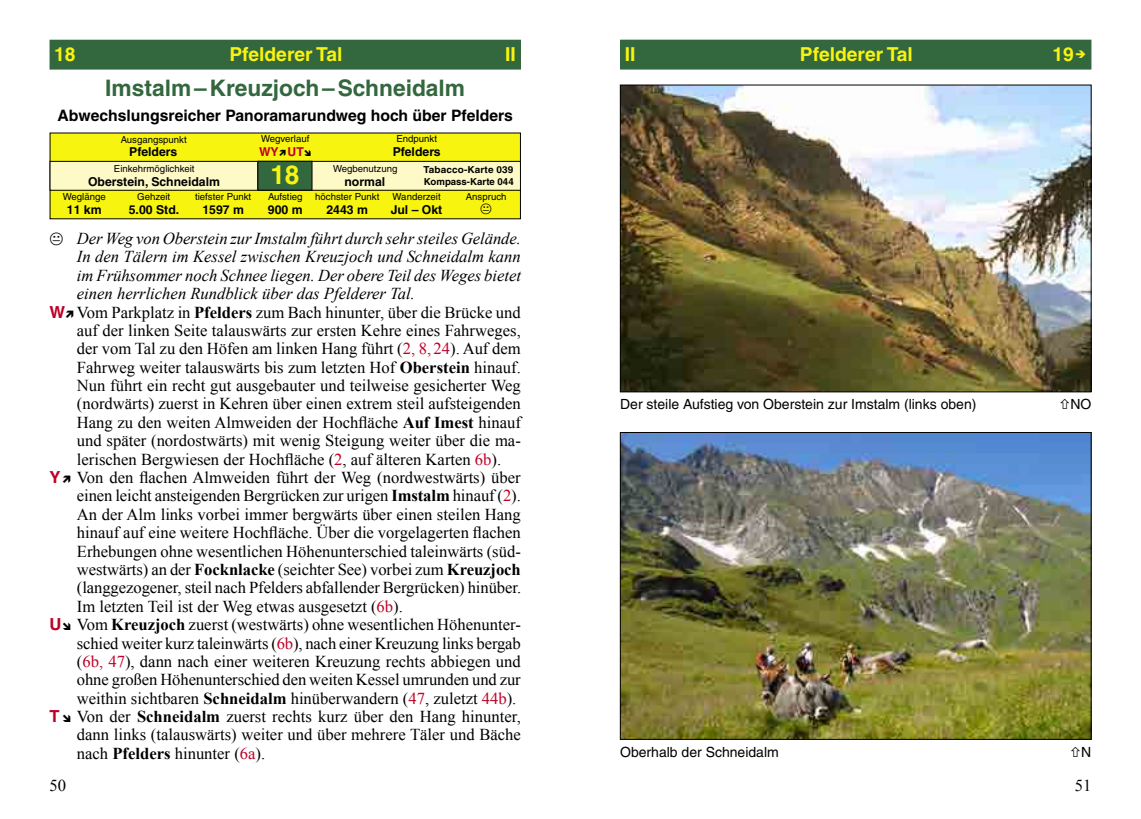
<style>
.page{position:relative;width:1141px;height:819px;background:#fff}
.page>*{position:absolute;margin:0;border:0;box-sizing:border-box;transform-origin:0 0}
.t1{font:700 26.25px "Helvetica";color:#f7f410}
.t2{font:700 22.75px "Helvetica";color:#33673e}
.t3{font:700 19.25px "Helvetica";color:#f7f410}
.t4{font:16.62px "Times New Roman";color:#000}
.t5{font:italic 16.62px "Times New Roman";color:#000}
.t6{font:700 15.75px "Helvetica";color:#000}
.t7{font:14px "Helvetica";color:#000}
.t8{font:700 12.25px "Helvetica";color:#000}
.t9{font:700 12.25px "Helvetica";color:#be0027}
.t10{font:9.62px "Helvetica";color:#000}
.t11{font:700 9.62px "Helvetica";letter-spacing:.005em;color:#000;scale:1.04 1}
.t12{font:700 9.62px "Helvetica";letter-spacing:.005em;color:#000}
.s1{font-family:"Helvetica";font-weight:700;color:#be0027}
.s2{font-weight:700}
.s3{color:#be0027}
</style>
<div class="page">
<div style="left:50px;top:133px;width:470px;height:86px;background:#f7f410"></div>
<div style="left:50px;top:161px;width:470px;height:29px;background:#fefac7"></div>
<div style="left:50px;top:161px;width:471px;height:30px;border:1px solid #000"></div>
<div style="left:258px;top:161px;width:54px;height:29px;background:#33673e"></div>
<div style="left:257px;top:161px;width:55px;height:30px;border:1px solid #000"></div>
<div style="left:50px;top:40px;width:470px;height:29px;background:#33673e"></div>
<div style="left:621px;top:40px;width:470px;height:29px;background:#33673e"></div>
<img style="left:622px;top:434px;width:467px;height:303px">
<div style="left:620px;top:432px;width:471px;height:307px;border:1px solid #000"></div>
<img style="left:622px;top:87px;width:467px;height:303px">
<div style="left:620px;top:85px;width:471px;height:307px;border:1px solid #000"></div>
<p class="t3" style="left:54px;top:42px;width:23px">18</p>
<p class="t3" style="left:229px;top:42px;width:114px">Pfelderer Tal</p>
<p class="t3" style="left:505px;top:42px;width:12px">II</p>
<p class="t2" style="left:105px;top:74px;width:361px">Imstalm – Kreuzjoch – Schneidalm</p>
<p class="t6" style="left:58px;top:106px;width:457px">Abwechslungsreicher Panoramarundweg hoch über Pfelders</p>
<p class="t10" style="left:121px;top:134px;width:68px">Ausgangspunkt</p>
<p class="t10" style="left:261px;top:133px;width:50px">Wegverlauf</p>
<p class="t10" style="left:396px;top:133px;width:42px">Endpunkt</p>
<p class="t8" style="left:129px;top:145px;width:50px">Pfelders</p>
<p class="t9" style="left:259px;top:145px;width:46px">WY UT</p>
<p class="t8" style="left:393px;top:145px;width:50px">Pfelders</p>
<p class="t8" style="left:88px;top:174px;width:133px">Oberstein, Schneidalm</p>
<p class="t1" style="left:270px;top:158px;width:31px">18</p>
<p class="t10" style="left:114px;top:163px;width:82px">Einkehrmöglichkeit</p>
<p class="t10" style="left:333px;top:163px;width:66px">Wegbenutzung</p>
<p class="t11" style="left:423px;top:163px;width:88px">Tabacco-Karte 039</p>
<p class="t8" style="left:344px;top:174px;width:42px">normal</p>
<p class="t12" style="left:424px;top:175px;width:91px">Kompass-Karte 044</p>
<p class="t10" style="left:63px;top:191px;width:45px">Weglänge</p>
<p class="t10" style="left:137px;top:191px;width:35px">Gehzeit</p>
<p class="t10" style="left:195px;top:191px;width:58px">tiefster Punkt</p>
<p class="t10" style="left:268px;top:191px;width:36px">Aufstieg</p>
<p class="t10" style="left:315px;top:191px;width:66px">höchster Punkt</p>
<p class="t10" style="left:393px;top:191px;width:50px">Wanderzeit</p>
<p class="t10" style="left:466px;top:191px;width:42px">Anspruch</p>
<p class="t8" style="left:67px;top:202px;width:36px">11 km</p>
<p class="t8" style="left:129px;top:202px;width:52px">5.00 Std.</p>
<p class="t8" style="left:202px;top:202px;width:43px">1597 m</p>
<p class="t8" style="left:268px;top:202px;width:36px">900 m</p>
<p class="t8" style="left:326px;top:202px;width:43px">2443 m</p>
<p class="t8" style="left:391px;top:202px;width:53px">Jul – Okt</p>
<p class="t5" style="left:77px;top:227px;width:445px">Der Weg von Oberstein zur Imstalm führt durch sehr steiles Gelände.</p>
<p class="t5" style="left:77px;top:245px;width:445px">In den Tälern im Kessel zwischen Kreuzjoch und Schneidalm kann</p>
<p class="t5" style="left:77px;top:264px;width:446px">im Frühsommer noch Schnee liegen. Der obere Teil des Weges bietet</p>
<p class="t5" style="left:77px;top:282px;width:340px">einen herrlichen Rundblick über das Pfelderer Tal.</p>
<p class="t4" style="left:50px;top:301px;width:473px"><span class="s1">W</span> Vom Parkplatz in <span class="s2">Pfelders</span> zum Bach hinunter, über die Brücke und</p>
<p class="t4" style="left:77px;top:319px;width:445px">auf der linken Seite talauswärts zur ersten Kehre eines Fahrweges,</p>
<p class="t4" style="left:77px;top:337px;width:445px">der vom Tal zu den Höfen am linken Hang führt (<span class="s3">2, 8, 24</span>). Auf dem</p>
<p class="t4" style="left:77px;top:356px;width:445px">Fahrweg weiter talauswärts bis zum letzten Hof <span class="s2">Oberstein</span> hinauf.</p>
<p class="t4" style="left:77px;top:374px;width:445px">Nun führt ein recht gut ausgebauter und teilweise gesicherter Weg</p>
<p class="t4" style="left:77px;top:393px;width:445px">(nordwärts) zuerst in Kehren über einen extrem steil aufsteigenden</p>
<p class="t4" style="left:77px;top:411px;width:445px">Hang zu den weiten Almweiden der Hochfläche <span class="s2">Auf Imest</span> hinauf</p>
<p class="t4" style="left:77px;top:429px;width:445px">und später (nordostwärts) mit wenig Steigung weiter über die ma-</p>
<p class="t4" style="left:77px;top:448px;width:426px">lerischen Bergwiesen der Hochfläche (<span class="s3">2</span>, auf älteren Karten <span class="s3">6b</span>).</p>
<p class="t4" style="left:50px;top:466px;width:473px"><span class="s1">Y</span> Von den flachen Almweiden führt der Weg (nordwestwärts) über</p>
<p class="t4" style="left:77px;top:484px;width:445px">einen leicht ansteigenden Bergrücken zur urigen <span class="s2">Imstalm</span> hinauf (<span class="s3">2</span>).</p>
<p class="t4" style="left:77px;top:503px;width:445px">An der Alm links vorbei immer bergwärts über einen steilen Hang</p>
<p class="t4" style="left:77px;top:521px;width:445px">hinauf auf eine weitere Hochfläche. Über die vorgelagerten flachen</p>
<p class="t4" style="left:77px;top:540px;width:445px">Erhebungen ohne wesentlichen Höhenunterschied taleinwärts (süd-</p>
<p class="t4" style="left:77px;top:558px;width:445px">westwärts) an der <span class="s2">Focknlacke</span> (seichter See) vorbei zum <span class="s2">Kreuzjoch</span></p>
<p class="t4" style="left:77px;top:576px;width:446px">(langgezogener, steil nach Pfelders abfallender Bergrücken) hinüber.</p>
<p class="t4" style="left:77px;top:595px;width:328px">Im letzten Teil ist der Weg etwas ausgesetzt (<span class="s3">6b</span>).</p>
<p class="t4" style="left:50px;top:613px;width:473px"><span class="s1">U</span> Vom <span class="s2">Kreuzjoch</span> zuerst (westwärts) ohne wesentlichen Höhenunter-</p>
<p class="t4" style="left:77px;top:631px;width:445px">schied weiter kurz taleinwärts (<span class="s3">6b</span>), nach einer Kreuzung links bergab</p>
<p class="t4" style="left:77px;top:650px;width:445px">(<span class="s3">6b, 47</span>), dann nach einer weiteren Kreuzung rechts abbiegen und</p>
<p class="t4" style="left:77px;top:668px;width:445px">ohne großen Höhenunterschied den weiten Kessel umrunden und zur</p>
<p class="t4" style="left:77px;top:687px;width:441px">weithin sichtbaren <span class="s2">Schneidalm</span> hinüberwandern (<span class="s3">47</span>, zuletzt <span class="s3">44b</span>).</p>
<p class="t4" style="left:50px;top:705px;width:473px"><span class="s1">T</span> Von der <span class="s2">Schneidalm</span> zuerst rechts kurz über den Hang hinunter,</p>
<p class="t4" style="left:77px;top:723px;width:445px">dann links (talauswärts) weiter und über mehrere Täler und Bäche</p>
<p class="t4" style="left:77px;top:742px;width:190px">nach <span class="s2">Pfelders</span> hinunter (<span class="s3">6a</span>).</p>
<p class="t3" style="left:625px;top:42px;width:12px">II</p>
<p class="t3" style="left:800px;top:42px;width:114px">Pfelderer Tal</p>
<p class="t3" style="left:1053px;top:42px;width:35px">19➔</p>
<p class="t7" style="left:620px;top:396px;width:358px">Der steile Aufstieg von Oberstein zur Imstalm (links oben)</p>
<p class="t7" style="left:1070px;top:396px;width:22px">NO</p>
<p class="t7" style="left:620px;top:743px;width:160px">Oberhalb der Schneidalm</p>
<p class="t7" style="left:1081px;top:743px;width:12px">N</p>
<p class="t4" style="left:50px;top:774px;width:18px">50</p>
<p class="t4" style="left:1075px;top:774px;width:18px">51</p>
</div>
